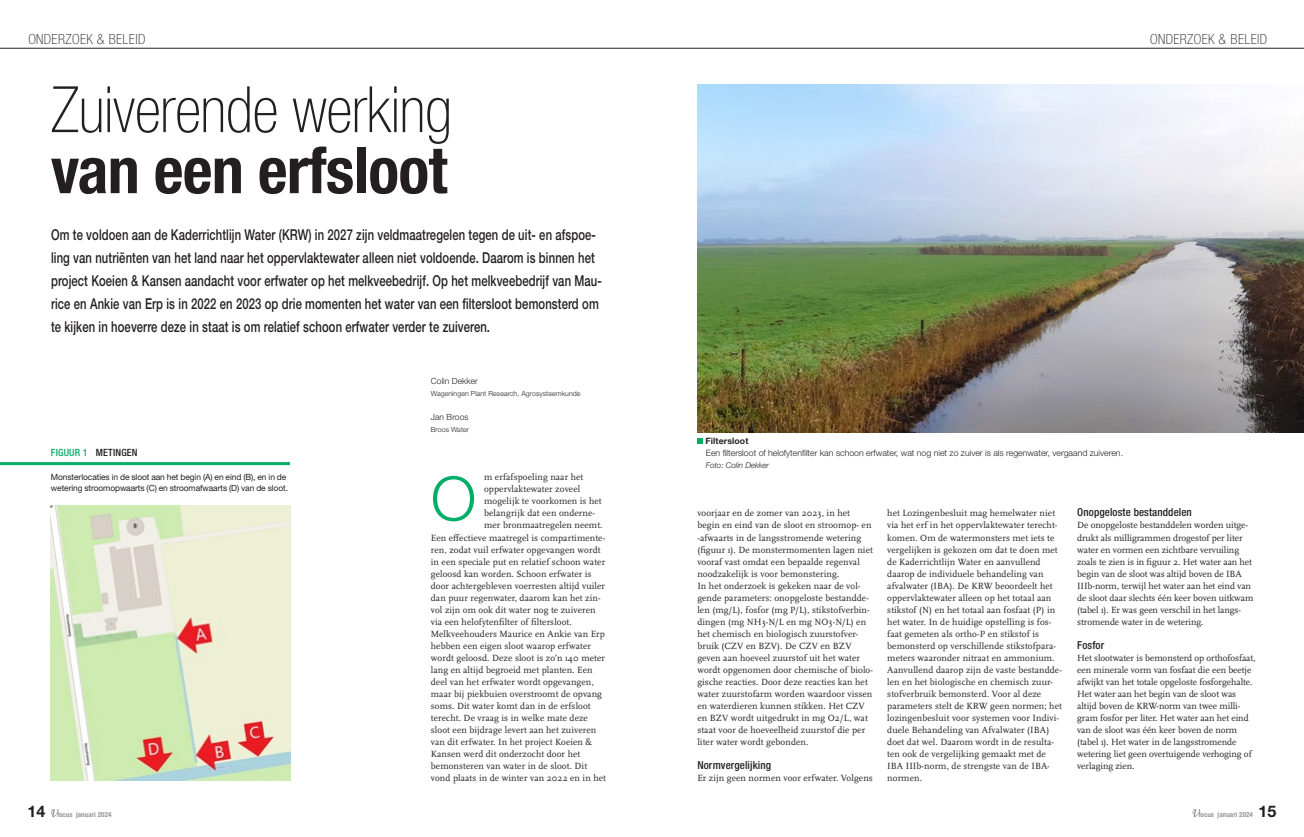
<style>
.page{position:relative;width:1304px;height:837px;background:#fff}
.page>*{position:absolute;margin:0;border:0;box-sizing:border-box;transform-origin:0 0}
.t1{font:100 condensed 64px "Helvetica Neue LT Std";letter-spacing:-.01em;color:#231f20}
.t2{font:700 condensed 64px "Helvetica Neue LT Std";letter-spacing:-.01em;color:#231f20}
.t3{font:300 61.1px "Helvetica Neue LT Std";color:#00ae68}
.t4{font:700 16px "Helvetica Neue LT Std";color:#231f20}
.t5{font:500 15px/23px "Helvetica Neue LT Std";letter-spacing:.01em;color:#231f20;scale:.75 1}
.t6{font:100 condensed 14px "Helvetica Neue LT Std";letter-spacing:.03em;color:#231f20}
.t7{font:500 condensed 11px "Helvetica Neue LT Std";letter-spacing:.01em;color:#231f20}
.t8{font:500 condensed 10px "Helvetica Neue LT Std";letter-spacing:.02em;color:#231f20}
.t9{font:9.4px/12px "Scala OT";letter-spacing:.01em;color:#231f20}
.t10{font:300 8.8px "Helvetica Neue LT Std";color:#231f20}
.t11{font:700 8.8px "Helvetica Neue LT Std";letter-spacing:.01em;color:#231f20}
.t12{font:8.5px/11px "Helvetica Neue LT Std";letter-spacing:-.01em;color:#231f20}
.t13{font:300 8.5px "Helvetica Neue LT Std";letter-spacing:.005em;color:#231f20}
.t14{font:italic 300 8px "Helvetica Neue LT Std";color:#231f20}
.t15{font:300 7px "Helvetica Neue LT Std";letter-spacing:.01em;color:#231f20}
.t16{font:700 condensed 7px "Helvetica Neue LT Std";letter-spacing:.01em;color:#939598}
.s1{color:#00ae68}
</style>
<div class="page">
<hr style="left:0;top:48px;width:1304px;height:1px;background:#231f20">
<svg style="left:1192px;top:809px;width:8px;height:8px"></svg>
<svg style="left:51px;top:809px;width:8px;height:8px"></svg>
<img style="left:697px;top:84px;width:607px;height:348px">
<img style="left:51px;top:505px;width:239px;height:275px">
<svg style="left:697px;top:438px;width:6px;height:5px"></svg>
<hr style="left:0;top:462px;width:290px;height:3px;background:#00ae68">
<h3 class="t6" style="left:28px;top:31px;width:119px">ONDERZOEK &amp; BELEID</h3>
<h3 class="t6" style="left:1150px;top:31px;width:119px">ONDERZOEK &amp; BELEID</h3>
<h1 class="t1" style="left:51px;top:74px;width:403px">Zuiverende werking</h1>
<h1 class="t2" style="left:51px;top:131px;width:398px">van een erfsloot</h1>
<p class="t5" style="left:51px;top:223px;width:736px">Om te voldoen aan de Kaderrichtlijn Water (KRW) in 2027 zijn veldmaatregelen tegen de uit- en afspoe&shy;ling van nutriënten van het land naar het oppervlaktewater alleen niet voldoende. Daarom is binnen het project Koeien &amp; Kansen aandacht voor erfwater op het melkveebedrijf. Op het melkveebedrijf van Mau&shy;rice en Ankie van Erp is in 2022 en 2023 op drie momenten het water van een filtersloot bemonsterd om te kijken in hoeverre deze in staat is om relatief schoon erfwater verder te zuiveren.</p>
<p class="t8" style="left:51px;top:446px;width:88px"><span class="s1">FIGUUR 1</span> METINGEN</p>
<p class="t12" style="left:51px;top:471px;width:239px">Monsterlocaties in de sloot aan het begin (A) en eind (B), en in de wetering stroomopwaarts (C) en stroomafwaarts (D) van de sloot.</p>
<p class="t13" style="left:431px;top:376px;width:49px">Colin Dekker</p>
<p class="t15" style="left:431px;top:389px;width:151px">Wageningen Plant Research, Agrosysteemkunde</p>
<p class="t13" style="left:431px;top:412px;width:39px">Jan Broos</p>
<p class="t15" style="left:431px;top:425px;width:40px">Broos Water</p>
<h2 class="t3" style="left:431px;top:461px;width:47px">O</h2>
<p class="t9" style="left:484px;top:471px;width:101px">m erfafspoeling naar het</p>
<p class="t9" style="left:484px;top:483px;width:98px">oppervlaktewater zoveel</p>
<p class="t9" style="left:484px;top:495px;width:119px">mogelijk te voorkomen is het</p>
<p class="t9" style="left:484px;top:507px;width:113px">belangrijk dat een onderne-</p>
<p class="t9" style="left:484px;top:519px;width:120px">mer bronmaatregelen neemt.</p>
<p class="t9" style="left:431px;top:531px;width:176px">Een effectieve maatregel is compartimente-</p>
<p class="t9" style="left:431px;top:543px;width:171px">ren, zodat vuil erfwater opgevangen wordt</p>
<p class="t9" style="left:431px;top:555px;width:176px">in een speciale put en relatief schoon water</p>
<p class="t9" style="left:431px;top:567px;width:162px">geloosd kan worden. Schoon erfwater is</p>
<p class="t9" style="left:431px;top:579px;width:176px">door achtergebleven voerresten altijd vuiler</p>
<p class="t9" style="left:431px;top:591px;width:171px">dan puur regenwater, daarom kan het zin-</p>
<p class="t9" style="left:431px;top:603px;width:166px">vol zijn om ook dit water nog te zuiveren</p>
<p class="t9" style="left:431px;top:615px;width:143px">via een helofytenfilter of filtersloot.</p>
<p class="t9" style="left:431px;top:627px;width:176px">Melkveehouders Maurice en Ankie van Erp</p>
<p class="t9" style="left:431px;top:639px;width:162px">hebben een eigen sloot waarop erfwater</p>
<p class="t9" style="left:431px;top:651px;width:176px">wordt geloosd. Deze sloot is zo’n 140 meter</p>
<p class="t9" style="left:431px;top:663px;width:163px">lang en altijd begroeid met planten. Een</p>
<p class="t9" style="left:431px;top:675px;width:164px">deel van het erfwater wordt opgevangen,</p>
<p class="t9" style="left:431px;top:687px;width:173px">maar bij piekbuien overstroomt de opvang</p>
<p class="t9" style="left:431px;top:699px;width:161px">soms. Dit water komt dan in de erfsloot</p>
<p class="t9" style="left:431px;top:711px;width:159px">terecht. De vraag is in welke mate deze</p>
<p class="t9" style="left:431px;top:723px;width:167px">sloot een bijdrage levert aan het zuiveren</p>
<p class="t9" style="left:431px;top:735px;width:163px">van dit erfwater. In het project Koeien &amp;</p>
<p class="t9" style="left:431px;top:747px;width:151px">Kansen werd dit onderzocht door het</p>
<p class="t9" style="left:431px;top:759px;width:158px">bemonsteren van water in de sloot. Dit</p>
<p class="t9" style="left:431px;top:771px;width:177px">vond plaats in de winter van 2022 en in het</p>
<p class="t11" style="left:706px;top:435px;width:44px">Filtersloot</p>
<p class="t10" style="left:706px;top:447px;width:419px">Een filtersloot of helofytenfilter kan schoon erfwater, wat nog niet zo zuiver is als regenwater, vergaand zuiveren.</p>
<p class="t14" style="left:706px;top:460px;width:65px">Foto: Colin Dekker</p>
<p class="t9" style="left:697px;top:507px;width:177px">voorjaar en de zomer van 2023, in het begin en eind van de sloot en stroomop- en -afwaarts in de langsstromende wetering (figuur 1). De monstermomenten lagen niet vooraf vast omdat een bepaalde regenval noodzakelijk is voor bemonstering.<br>In het onderzoek is gekeken naar de vol&shy;gende parameters: onopgeloste bestandde&shy;len (mg/L), fosfor (mg P/L), stikstofverbin&shy;dingen (mg NH3-N/L en mg NO3-N/L) en het chemisch en biologisch zuurstofver&shy;bruik (CZV en BZV). De CZV en BZV geven aan hoeveel zuurstof uit het water wordt opgenomen door chemische of biolo&shy;gische reacties. Door deze reacties kan het water zuurstofarm worden waardoor vissen en waterdieren kunnen stikken. Het CZV en BZV wordt uitgedrukt in mg O2/L, wat staat voor de hoeveelheid zuurstof die per liter water wordt gebonden.</p>
<p class="t7" style="left:697px;top:758px;width:75px">Normvergelijking</p>
<p class="t9" style="left:697px;top:771px;width:177px">Er zijn geen normen voor erfwater. Volgens</p>
<p class="t9" style="left:887px;top:507px;width:176px">het Lozingenbesluit mag hemelwater niet via het erf in het oppervlaktewater terecht&shy;komen. Om de watermonsters met iets te vergelijken is gekozen om dat te doen met de Kaderrichtlijn Water en aanvullend daarop de individuele behandeling van afvalwater (IBA). De KRW beoordeelt het oppervlaktewater alleen op het totaal aan stikstof (N) en het totaal aan fosfaat (P) in het water. In de huidige opstelling is fos&shy;faat gemeten als ortho-P en stikstof is bemonsterd op verschillende stikstofpara&shy;meters waaronder nitraat en ammonium.<br>Aanvullend daarop zijn de vaste bestandde&shy;len en het biologische en chemisch zuur&shy;stofverbruik bemonsterd. Voor al deze parameters stelt de KRW geen normen; het lozingenbesluit voor systemen voor Indivi&shy;duele Behandeling van Afvalwater (IBA) doet dat wel. Daarom wordt in de resulta&shy;ten ook de vergelijking gemaakt met de IBA IIIb-norm, de strengste van de IBA&shy;normen.</p>
<p class="t7" style="left:1077px;top:506px;width:116px">Onopgeloste bestanddelen</p>
<p class="t9" style="left:1077px;top:519px;width:178px">De onopgeloste bestanddelen worden uitge&shy;drukt als milligrammen drogestof per liter water en vormen een zichtbare vervuiling zoals te zien is in figuur 2. Het water aan het begin van de sloot was altijd boven de IBA IIIb-norm, terwijl het water aan het eind van de sloot daar slechts één keer boven uitkwam (tabel 1). Er was geen verschil in het langs&shy;stromende water in de wetering.</p>
<p class="t7" style="left:1077px;top:638px;width:29px">Fosfor</p>
<p class="t9" style="left:1077px;top:651px;width:180px">Het slootwater is bemonsterd op orthofosfaat, een minerale vorm van fosfaat die een beetje afwijkt van het totale opgeloste fosforgehalte.<br>Het water aan het begin van de sloot was altijd boven de KRW-norm van twee milli&shy;gram fosfor per liter. Het water aan het eind van de sloot was één keer boven de norm (tabel 1). Het water in de langsstromende wetering liet geen overtuigende verhoging of verlaging zien.</p>
<h3 class="t4" style="left:28px;top:800px;width:19px">14</h3>
<p class="t16" style="left:57px;top:809px;width:56px">focus januari 2024</p>
<p class="t16" style="left:1198px;top:809px;width:56px">focus januari 2024</p>
<h3 class="t4" style="left:1259px;top:800px;width:19px">15</h3>
</div>
